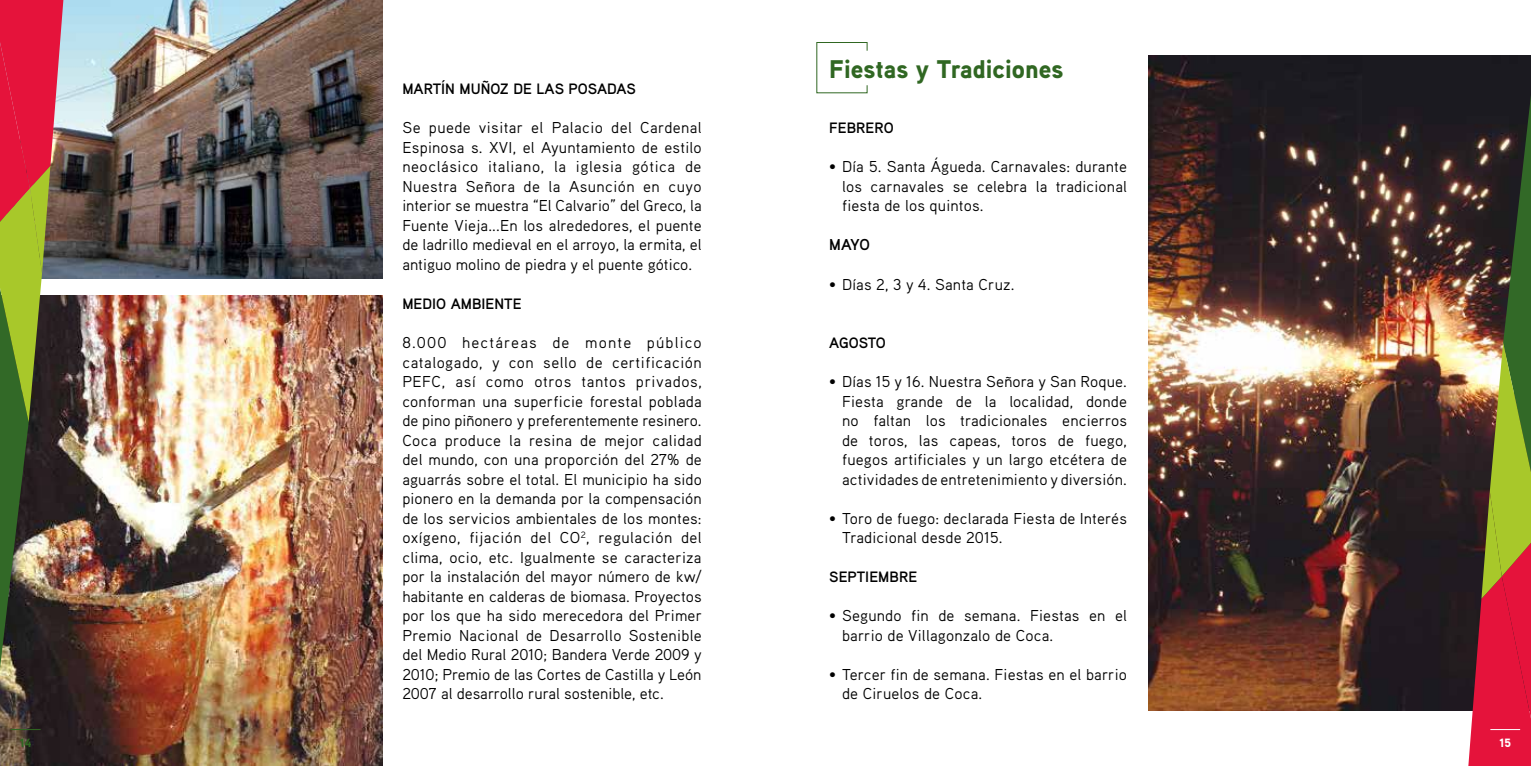
<style>
.page{position:relative;width:1531px;height:766px;background:#fff}
.page>*{position:absolute;margin:0;border:0;box-sizing:border-box;transform-origin:0 0}
.t1{font:900 25.5px "Aaux Pro";color:#306722}
.t2{font:15.75px/19.5px "Aaux Pro";letter-spacing:.01em;color:#000;text-align:justify}
.t3{font:700 15.75px "Aaux Pro";color:#000}
.t4{font:700 15px "Aaux Pro";color:#000}
.t5{font:900 12px "Aaux Pro";color:#306722}
.t6{font:900 12px "Aaux Pro";color:#fff}
</style>
<div class="page">
<svg style="left:816px;top:42px;width:52px;height:51px"></svg>
<img style="left:1148px;top:55px;width:319px;height:655px">
<img style="left:64px;top:296px;width:319px;height:469px">
<img style="left:64px;top:0;width:319px;height:279px">
<img style="left:0;top:0;width:64px;height:765px">
<svg style="left:1467px;top:55px;width:64px;height:710px;background:#774933"></svg>
<hr style="left:11px;top:729px;width:30px;height:1px;background:#306722">
<hr style="left:1490px;top:729px;width:30px;height:1px;background:#fff">
<p class="t4" style="left:402px;top:79px;width:235px">MARTÍN MUÑOZ DE LAS POSADAS</p>
<p class="t2" style="left:402px;top:118px;width:301px">Se puede visitar el Palacio del Cardenal Espinosa s. XVI, el Ayuntamiento de estilo neoclásico italiano, la iglesia gótica de Nuestra Señora de la Asunción en cuyo interior se muestra “El Calvario” del Greco, la Fuente Vieja...En los alrededores, el puente de ladrillo medieval en el arroyo, la ermita, el antiguo molino de piedra y el puente gótico.</p>
<p class="t4" style="left:402px;top:294px;width:121px">MEDIO AMBIENTE</p>
<p class="t2" style="left:402px;top:332px;width:301px">8.000 hectáreas de monte público catalogado, y con sello de certificación PEFC, así como otros tantos privados, conforman una superficie forestal poblada de pino piñonero y preferentemente resinero.<br>Coca produce la resina de mejor calidad del mundo, con una proporción del 27% de aguarrás sobre el total. El municipio ha sido pionero en la demanda por la compensación de los servicios ambientales de los montes: oxígeno, fijación del CO<sup>2</sup>, regulación del clima, ocio, etc. Igualmente se caracteriza por la instalación del mayor número de kw/ habitante en calderas de biomasa. Proyectos por los que ha sido merecedora del Primer Premio Nacional de Desarrollo Sostenible del Medio Rural 2010; Bandera Verde 2009 y 2010; Premio de las Cortes de Castilla y León 2007 al desarrollo rural sostenible, etc.</p>
<h1 class="t1" style="left:829px;top:53px;width:235px">Fiestas y Tradiciones</h1>
<p class="t4" style="left:829px;top:118px;width:66px">FEBRERO</p>
<p class="t2" style="left:842px;top:157px;width:286px;text-indent:-13px">• Día 5. Santa Águeda. Carnavales: durante los carnavales se celebra la tradicional fiesta de los quintos.</p>
<p class="t3" style="left:829px;top:235px;width:42px">MAYO</p>
<p class="t2" style="left:829px;top:274px;width:187px">• Días 2, 3 y 4. Santa Cruz.</p>
<p class="t4" style="left:829px;top:333px;width:58px">AGOSTO</p>
<p class="t2" style="left:842px;top:371px;width:286px;text-indent:-13px">• Días 15 y 16. Nuestra Señora y San Roque.<br>Fiesta grande de la localidad, donde no faltan los tradicionales encierros de toros, las capeas, toros de fuego, fuegos artificiales y un largo etcétera de actividades de entretenimiento y diversión.</p>
<p class="t2" style="left:842px;top:508px;width:286px;text-indent:-13px">• Toro de fuego: declarada Fiesta de Interés<br>Tradicional desde 2015.</p>
<p class="t4" style="left:829px;top:567px;width:89px">SEPTIEMBRE</p>
<p class="t2" style="left:842px;top:605px;width:286px;text-indent:-13px">• Segundo fin de semana. Fiestas en el barrio de Villagonzalo de Coca.</p>
<p class="t2" style="left:842px;top:664px;width:286px;text-indent:-13px">• Tercer fin de semana. Fiestas en el barrio de Ciruelos de Coca.</p>
<p class="t5" style="left:20px;top:734px;width:13px">14</p>
<p class="t6" style="left:1499px;top:734px;width:13px">15</p>
</div>
